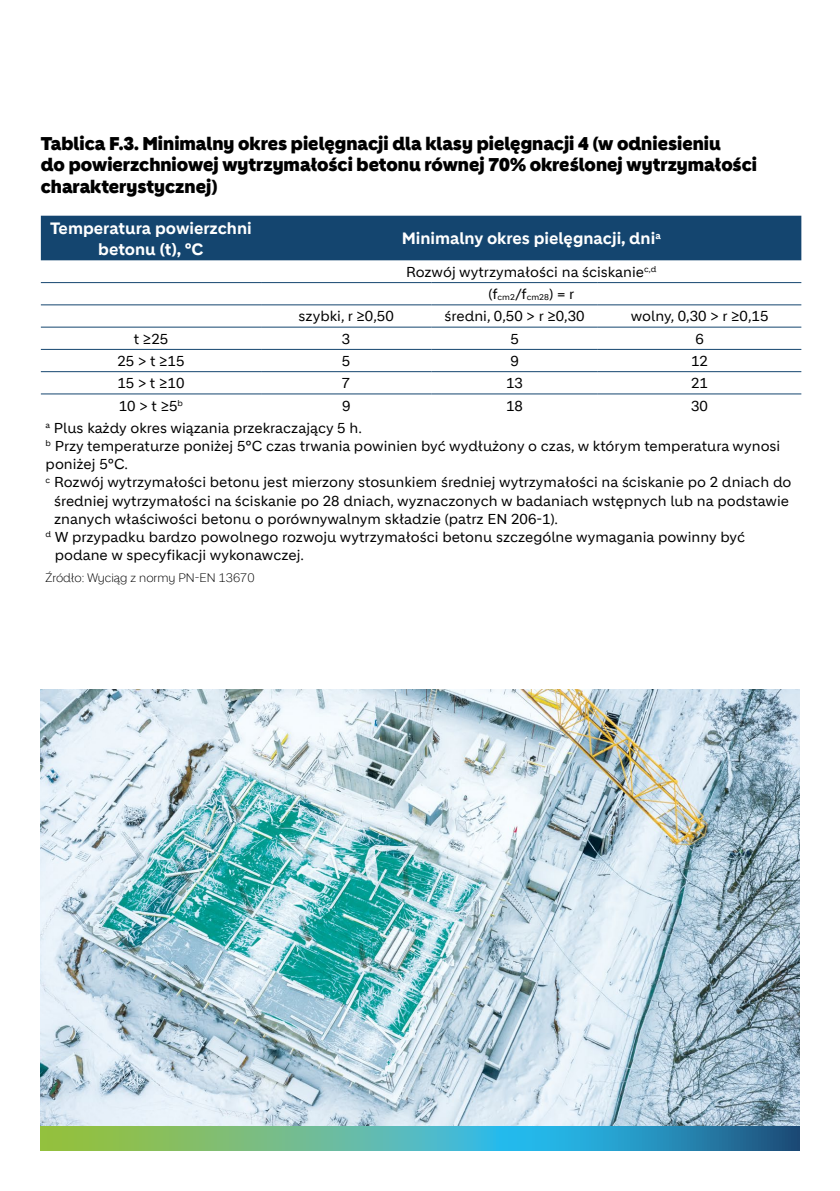
<style>
.page{position:relative;width:840px;height:1191px;background:#fff}
.page>*{position:absolute;margin:0;border:0;box-sizing:border-box;transform-origin:0 0}
.t1{font:900 18px/21.6px "Holcim Headline";color:#000}
.t2{font:700 16px/20.8px "Holcim";color:#fff;text-align:center}
.t3{font:14px/22.2px "Holcim";color:#000;text-align:center}
.t4{font:300 12px "Holcim Headline";color:#000}
</style>
<div class="page">
<div style="left:41px;top:216px;width:759px;height:44px;background:#14456f"></div>
<hr style="left:41px;top:282px;width:220px;height:1px;background:#14456f">
<hr style="left:261px;top:282px;width:170px;height:1px;background:#14456f">
<hr style="left:431px;top:282px;width:166px;height:1px;background:#14456f">
<hr style="left:597px;top:282px;width:203px;height:1px;background:#14456f">
<hr style="left:41px;top:304px;width:220px;height:1px;background:#14456f">
<hr style="left:261px;top:304px;width:170px;height:1px;background:#14456f">
<hr style="left:431px;top:304px;width:166px;height:1px;background:#14456f">
<hr style="left:597px;top:304px;width:203px;height:1px;background:#14456f">
<hr style="left:41px;top:327px;width:220px;height:1px;background:#14456f">
<hr style="left:261px;top:327px;width:170px;height:1px;background:#14456f">
<hr style="left:431px;top:327px;width:166px;height:1px;background:#14456f">
<hr style="left:597px;top:327px;width:203px;height:1px;background:#14456f">
<hr style="left:41px;top:349px;width:220px;height:1px;background:#14456f">
<hr style="left:261px;top:349px;width:170px;height:1px;background:#14456f">
<hr style="left:431px;top:349px;width:166px;height:1px;background:#14456f">
<hr style="left:597px;top:349px;width:203px;height:1px;background:#14456f">
<hr style="left:41px;top:371px;width:220px;height:1px;background:#14456f">
<hr style="left:261px;top:371px;width:170px;height:1px;background:#14456f">
<hr style="left:431px;top:371px;width:166px;height:1px;background:#14456f">
<hr style="left:597px;top:371px;width:203px;height:1px;background:#14456f">
<hr style="left:41px;top:393px;width:220px;height:1px;background:#14456f">
<hr style="left:261px;top:393px;width:170px;height:1px;background:#14456f">
<hr style="left:431px;top:393px;width:166px;height:1px;background:#14456f">
<hr style="left:597px;top:393px;width:203px;height:1px;background:#14456f">
<img style="left:41px;top:689px;width:757px;height:437px">
<svg style="left:41px;top:1126px;width:757px;height:24px"></svg>
<p class="t1" style="left:41px;top:133px;width:717px">Tablica F.3. Minimalny okres pielęgnacji dla klasy pielęgnacji 4 (w odniesieniu<br>do powierzchniowej wytrzymałości betonu równej 70% określonej wytrzymałości charakterystycznej)</p>
<p class="t2" style="left:50px;top:218px;width:203px">Temperatura powierzchni betonu (t), ºC</p>
<p class="t2" style="left:401px;top:228px;width:260px">Minimalny okres pielęgnacji, dni<sup>a</sup></p>
<p class="t3" style="left:406px;top:261px;width:252px">Rozwój wytrzymałości na ściskanie<sup>c,d </sup>(f<sub>cm2</sub>/f<sub>cm28</sub>) = r</p>
<p class="t3" style="left:298px;top:305px;width:97px">szybki, r ≥0,50</p>
<p class="t3" style="left:444px;top:305px;width:141px">średni, 0,50 &gt; r ≥0,30</p>
<p class="t3" style="left:630px;top:305px;width:139px">wolny, 0,30 &gt; r ≥0,15</p>
<p class="t3" style="left:134px;top:328px;width:36px">t ≥25</p>
<p class="t3" style="left:342px;top:328px;width:10px">3</p>
<p class="t3" style="left:510px;top:328px;width:10px">5</p>
<p class="t3" style="left:695px;top:328px;width:10px">6</p>
<p class="t3" style="left:117px;top:350px;width:68px">25 &gt; t ≥15</p>
<p class="t3" style="left:342px;top:350px;width:10px">5</p>
<p class="t3" style="left:510px;top:350px;width:10px">9</p>
<p class="t3" style="left:690px;top:350px;width:18px">12</p>
<p class="t3" style="left:117px;top:372px;width:68px">15 &gt; t ≥10</p>
<p class="t3" style="left:342px;top:372px;width:10px">7</p>
<p class="t3" style="left:506px;top:372px;width:18px">13</p>
<p class="t3" style="left:690px;top:372px;width:18px">21</p>
<p class="t3" style="left:119px;top:394px;width:66px">10 &gt; t ≥5<sup>b</sup></p>
<p class="t3" style="left:342px;top:394px;width:10px">9</p>
<p class="t3" style="left:506px;top:394px;width:18px">18</p>
<p class="t3" style="left:690px;top:394px;width:18px">30</p>
<p class="t3" style="left:46px;top:417px;width:317px"><sup>a</sup> Plus każdy okres wiązania przekraczający 5 h.</p>
<p class="t3" style="left:46px;top:435px;width:735px"><sup>b</sup> Przy temperaturze poniżej 5ºC czas trwania powinien być wydłużony o czas, w którym temperatura wynosi</p>
<p class="t3" style="left:46px;top:453px;width:84px">poniżej 5ºC.</p>
<p class="t3" style="left:46px;top:471px;width:747px"><sup>c</sup> Rozwój wytrzymałości betonu jest mierzony stosunkiem średniej wytrzymałości na ściskanie po 2 dniach do</p>
<p class="t3" style="left:54px;top:489px;width:736px">średniej wytrzymałości na ściskanie po 28 dniach, wyznaczonych w badaniach wstępnych lub na podstawie</p>
<p class="t3" style="left:54px;top:508px;width:505px">znanych właściwości betonu o porównywalnym składzie (patrz EN 206-1).</p>
<p class="t3" style="left:46px;top:526px;width:700px"><sup>d</sup> W przypadku bardzo powolnego rozwoju wytrzymałości betonu szczególne wymagania powinny być</p>
<p class="t3" style="left:55px;top:544px;width:250px">podane w specyfikacji wykonawczej.</p>
<p class="t4" style="left:46px;top:570px;width:210px">Źródło: Wyciąg z normy PN-EN 13670</p>
</div>
